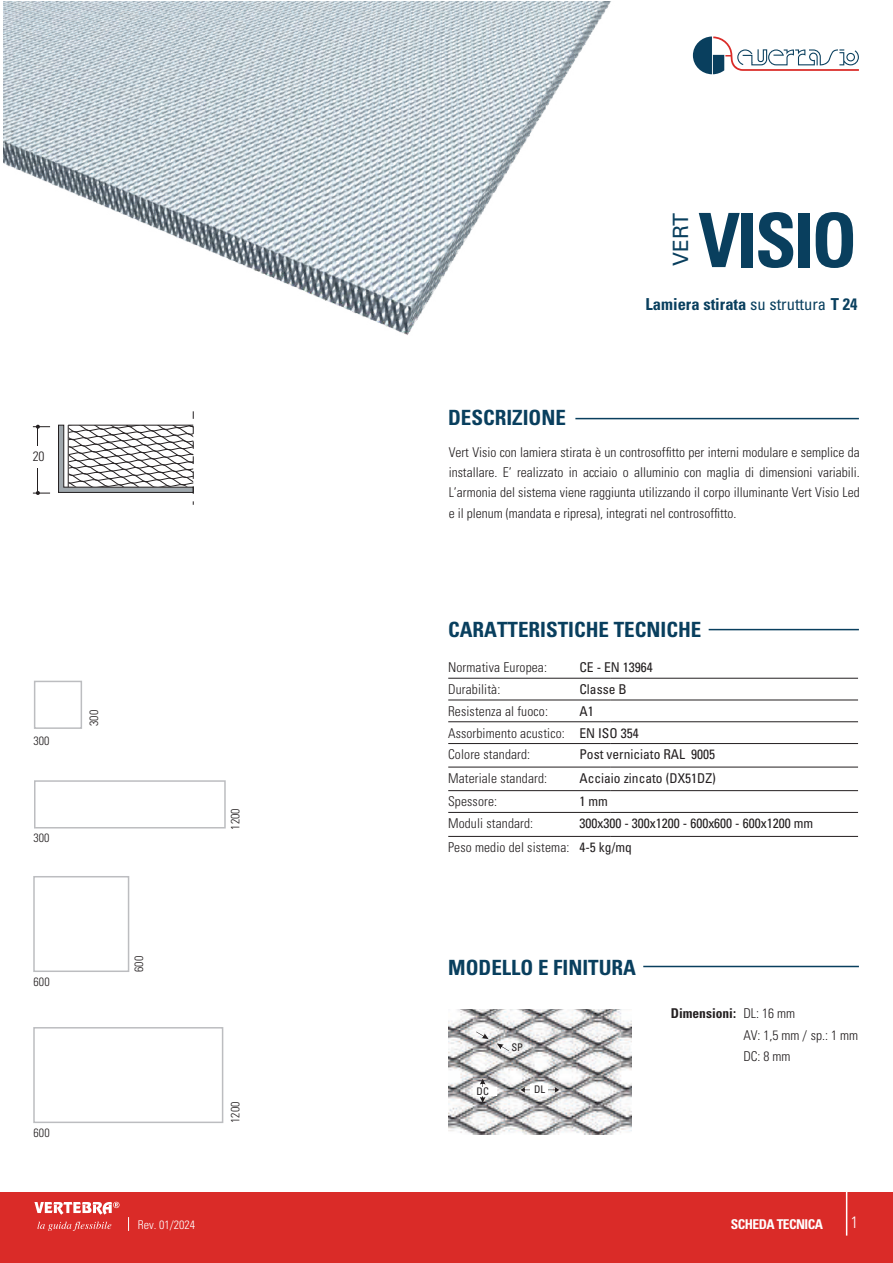
<style>
.page{position:relative;width:893px;height:1263px;background:#fff}
.page>*{position:absolute;margin:0;border:0;box-sizing:border-box;transform-origin:0 0}
.t1{font:700 condensed 75px "Univers LT Std";letter-spacing:-.04em;color:#093f5e}
.t2{font:700 condensed 21px "Univers LT Std";color:#093f5e}
.t3{font:21px "Univers LT Std";color:#093f5e}
.t4{font:700 condensed 16.5px "Univers LT Std";color:#093f5e}
.t5{font:300 condensed 16.5px "Univers LT Std";color:#fff}
.t6{font:300 condensed 13.5px/20.2px "Univers LT Std";letter-spacing:.01em;color:#231f20}
.t7{font:condensed 13.5px/24px "Univers LT Std";color:#231f20}
.t8{font:700 condensed 13.5px "Univers LT Std";letter-spacing:-.04em;color:#fff}
.t9{font:300 condensed 12px "Univers LT Std";color:#231f20}
.t10{font:300 condensed 12px "Univers LT Std";color:#fff}
.t11{font:condensed 10.5px "Univers LT Std";color:#231f20}
.s1{font-weight:400}
.s2{font-weight:300}
.s3{font-weight:700}
</style>
<div class="page">
<img style="left:448px;top:1010px;width:184px;height:125px">
<svg style="left:693px;top:36px;width:166px;height:38px"></svg>
<div style="left:0;top:1193px;width:893px;height:70px;background:#da2b28"></div>
<hr style="left:575px;top:418px;width:284px;height:1px;background:#093f5e">
<hr style="left:709px;top:629px;width:150px;height:1px;background:#093f5e">
<hr style="left:448px;top:678px;width:162px;height:1px;background:#231f20">
<hr style="left:610px;top:678px;width:248px;height:1px;background:#231f20">
<hr style="left:448px;top:700px;width:162px;height:1px;background:#231f20">
<hr style="left:610px;top:700px;width:248px;height:1px;background:#231f20">
<hr style="left:448px;top:721px;width:162px;height:1px;background:#231f20">
<hr style="left:610px;top:721px;width:248px;height:1px;background:#231f20">
<hr style="left:448px;top:743px;width:162px;height:1px;background:#231f20">
<hr style="left:610px;top:743px;width:248px;height:1px;background:#231f20">
<hr style="left:448px;top:767px;width:162px;height:1px;background:#231f20">
<hr style="left:610px;top:767px;width:248px;height:1px;background:#231f20">
<hr style="left:448px;top:790px;width:162px;height:1px;background:#231f20">
<hr style="left:610px;top:790px;width:248px;height:1px;background:#231f20">
<hr style="left:448px;top:812px;width:162px;height:1px;background:#231f20">
<hr style="left:610px;top:812px;width:248px;height:1px;background:#231f20">
<hr style="left:448px;top:836px;width:162px;height:1px;background:#231f20">
<hr style="left:610px;top:836px;width:248px;height:1px;background:#231f20">
<svg style="left:34px;top:1202px;width:85px;height:13px"></svg>
<svg style="left:37px;top:1221px;width:74px;height:10px"></svg>
<hr style="left:846px;top:1192px;width:1px;height:43px;background:#fff">
<img style="left:3px;top:2px;width:608px;height:333px">
<hr style="left:643px;top:966px;width:216px;height:1px;background:#093f5e">
<div style="left:33px;top:876px;width:96px;height:96px;border:2px solid #bcbdc0"></div>
<svg style="left:520px;top:1087px;width:39px;height:6px"></svg>
<svg style="left:480px;top:1079px;width:5px;height:24px"></svg>
<div style="left:530px;top:1084px;width:18px;height:10px;background:#fff"></div>
<div style="left:475px;top:1087px;width:21px;height:8px;background:#fff"></div>
<svg style="left:476px;top:1031px;width:13px;height:8px"></svg>
<svg style="left:497px;top:1043px;width:12px;height:8px"></svg>
<svg style="left:33px;top:468px;width:17px;height:27px"></svg>
<svg style="left:33px;top:425px;width:17px;height:21px"></svg>
<svg style="left:58px;top:411px;width:136px;height:94px"></svg>
<svg style="left:128px;top:1217px;width:1px;height:14px"></svg>
<div style="left:33px;top:1027px;width:190px;height:96px;border:2px solid #bcbdc0"></div>
<div style="left:34px;top:780px;width:192px;height:48px;border:2px solid #bcbdc0"></div>
<div style="left:34px;top:681px;width:48px;height:48px;border:2px solid #bcbdc0"></div>
<p class="t6" style="left:33px;top:446px;width:13px">20</p>
<h2 class="t3" style="left:668px;top:266px;width:55px;rotate:-90deg">VERT</h2>
<h1 class="t1" style="left:698px;top:194px;width:160px">VISIO</h1>
<h2 class="t2" style="left:448px;top:404px;width:119px">DESCRIZIONE</h2>
<p class="t4" style="left:646px;top:294px;width:213px">Lamiera stirata <span class="s1">su struttura</span> T 24</p>
<p class="t6" style="left:449px;top:442px;width:413px;text-align:justify">Vert Visio con lamiera stirata è un controsoffitto per interni modulare e semplice da installare. E’ realizzato in acciaio o alluminio con maglia di dimensioni variabili.<br>L’armonia del sistema viene raggiunta utilizzando il corpo illuminante Vert Visio Led e il plenum (mandata e ripresa), integrati nel controsoffitto.</p>
<p class="t9" style="left:33px;top:734px;width:17px">300</p>
<p class="t9" style="left:33px;top:831px;width:17px">300</p>
<p class="t9" style="left:87px;top:726px;width:17px;rotate:-90deg">300</p>
<p class="t9" style="left:228px;top:830px;width:23px;rotate:-90deg">1200</p>
<h2 class="t2" style="left:448px;top:617px;width:255px">CARATTERISTICHE TECNICHE</h2>
<p class="t6" style="left:448px;top:657px;width:100px">Normativa Europea:</p>
<p class="t7" style="left:579px;top:655px;width:75px">CE - EN 13964</p>
<p class="t6" style="left:448px;top:679px;width:54px">Durabilità:</p>
<p class="t7" style="left:579px;top:677px;width:49px">Classe B</p>
<p class="t6" style="left:448px;top:701px;width:101px">Resistenza al fuoco:</p>
<p class="t6" style="left:448px;top:700px;width:192px;line-height:21.8px;text-indent:131px"><span class="s1">A1<br></span>Assorbimento acustico: <span class="s1">EN ISO 354<br></span>Colore standard:</p>
<p class="t7" style="left:579px;top:742px;width:137px">Post verniciato RAL 9005</p>
<p class="t6" style="left:448px;top:768px;width:101px">Materiale standard:</p>
<p class="t7" style="left:579px;top:766px;width:138px">Acciaio zincato (DX51DZ)</p>
<p class="t6" style="left:448px;top:791px;width:51px">Spessore:</p>
<p class="t7" style="left:579px;top:789px;width:30px">1 mm</p>
<p class="t6" style="left:448px;top:813px;width:87px">Moduli standard:</p>
<p class="t7" style="left:448px;top:811px;width:367px;text-indent:131px">300x300 - 300x1200 - 600x600 - 600x1200 mm<br><span class="s2">Peso medio del sistema:</span> 4-5 kg/mq</p>
<p class="t9" style="left:33px;top:974px;width:18px">600</p>
<p class="t9" style="left:33px;top:1125px;width:18px">600</p>
<p class="t9" style="left:132px;top:972px;width:18px;rotate:-90deg">600</p>
<p class="t9" style="left:228px;top:1123px;width:23px;rotate:-90deg">1200</p>
<h2 class="t2" style="left:448px;top:954px;width:189px">MODELLO E FINITURA</h2>
<p class="t11" style="left:477px;top:1085px;width:14px">DC</p>
<p class="t11" style="left:511px;top:1041px;width:13px">SP</p>
<p class="t11" style="left:534px;top:1082px;width:13px">DL</p>
<p class="t6" style="left:743px;top:1002px;width:116px;line-height:21.9px;text-indent:-73px"><span class="s3">Dimensioni:</span> DL: 16 mm<br>AV: 1,5 mm / sp.: 1 mm<br>DC: 8 mm</p>
<p class="t10" style="left:138px;top:1217px;width:59px">Rev. 01/2024</p>
<p class="t8" style="left:731px;top:1215px;width:94px">SCHEDA TECNICA</p>
<p class="t5" style="left:851px;top:1213px;width:9px">1</p>
</div>
